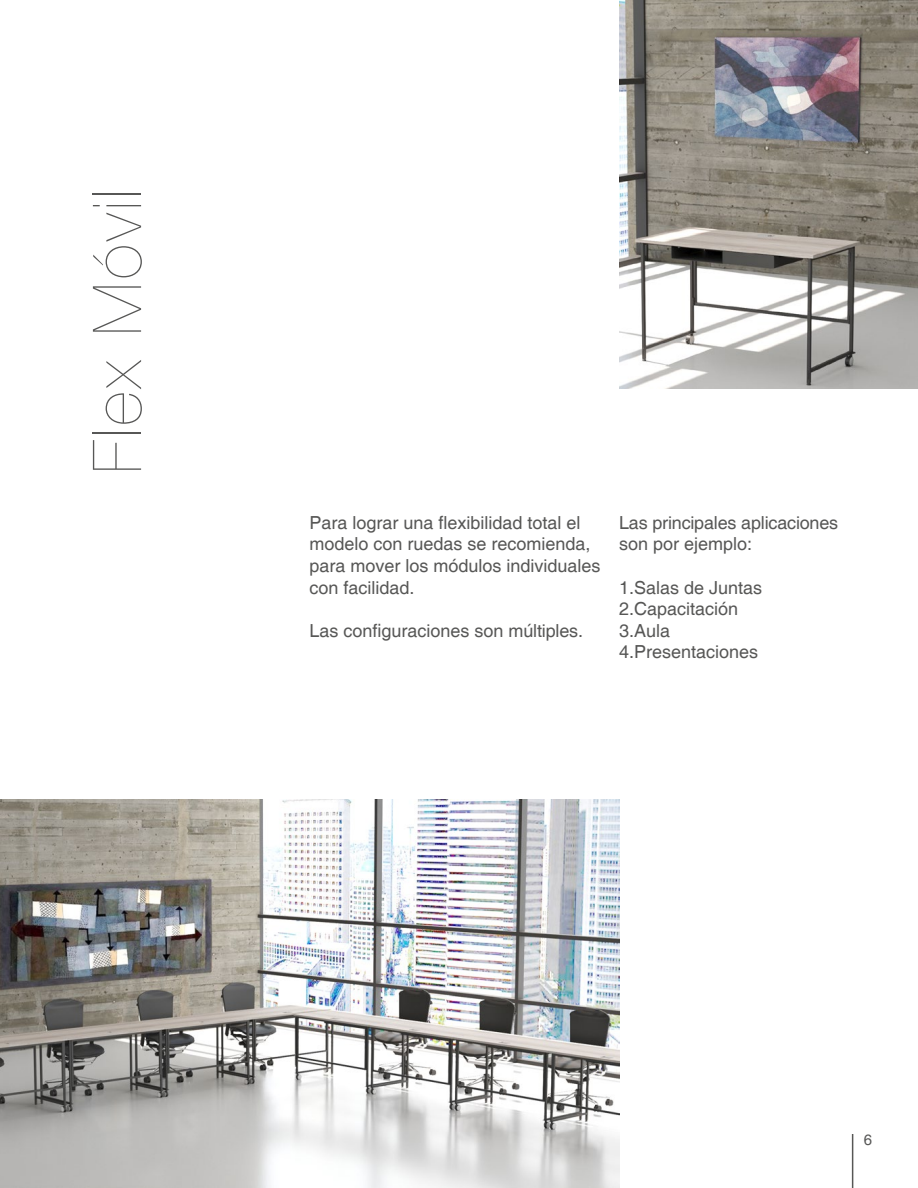
<style>
.page{position:relative;width:918px;height:1188px;background:#fff}
.page>*{position:absolute;margin:0;border:0;box-sizing:border-box;transform-origin:0 0}
.t1{font:200 67.5px "Helvetica Neue LT Std";letter-spacing:.05em;color:#575756}
.t2{font:18px/21.6px "Helvetica";color:#575756}
.t3{font:15px "Helvetica";color:#575756}
</style>
<div class="page">
<hr style="left:852px;top:1134px;width:1px;height:54px;background:#575756">
<img style="left:0;top:799px;width:619px;height:389px">
<img style="left:619px;top:0;width:299px;height:389px">
<h1 class="t1" style="left:78px;top:473px;width:286px;rotate:-90deg">Flex Móvil</h1>
<p class="t2" style="left:310px;top:512px;width:293px">Para lograr una flexibilidad total el modelo con ruedas se recomienda, para mover los módulos individuales con facilidad.</p>
<p class="t2" style="left:310px;top:620px;width:275px">Las configuraciones son múltiples.</p>
<p class="t2" style="left:619px;top:512px;width:221px">Las principales aplicaciones son por ejemplo:</p>
<p class="t2" style="left:619px;top:577px;width:145px">1.Salas de Juntas<br>2.Capacitación<br>3.Aula<br>4.Presentaciones</p>
<p class="t3" style="left:864px;top:1131px;width:10px">6</p>
</div>
